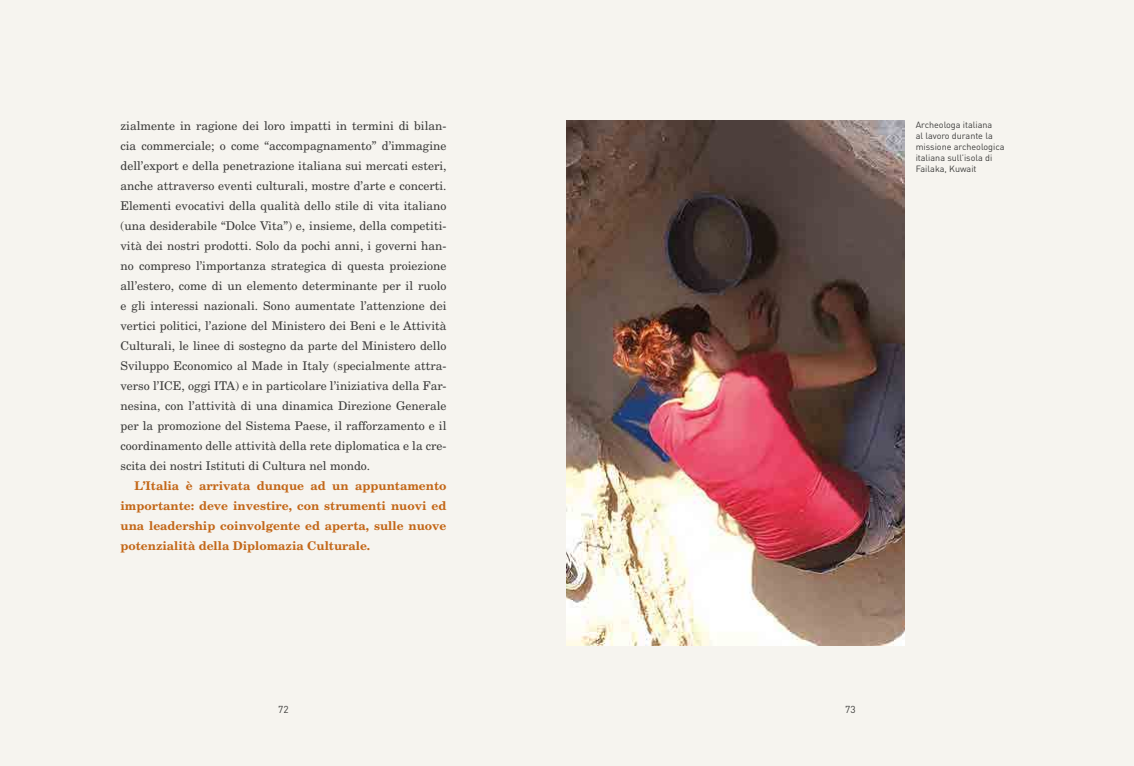
<style>
.page{position:relative;width:1134px;height:766px;background:#fff}
.page>*{position:absolute;margin:0;border:0;box-sizing:border-box;transform-origin:0 0}
.t1{font:12px/20px "New Century Schlbk";color:#3c3c3b;text-align:justify}
.t2{font:700 12px/20px "New Century Schlbk";color:#c36718;text-align:justify}
.t3{font:10px "DIN";color:#3c3c3b}
.t4{font:9px/11px "DIN";color:#3c3c3b}
</style>
<div class="page">
<div style="left:0;top:0;width:1134px;height:765px;background:#f6f4ef"></div>
<img style="left:567px;top:120px;width:337px;height:525px">
<p class="t1" style="left:120px;top:115px;width:328px">zialmente in ragione dei loro impatti in termini di bilan&shy;cia commerciale; o come “accompagnamento” d’immagine dell’export e della penetrazione italiana sui mercati esteri, anche attraverso eventi culturali, mostre d’arte e concerti.<br>Elementi evocativi della qualità dello stile di vita italiano (una desiderabile “Dolce Vita”) e, insieme, della competiti&shy;vità dei nostri prodotti. Solo da pochi anni, i governi han&shy;no compreso l’importanza strategica di questa proiezione all’estero, come di un elemento determinante per il ruolo e gli interessi nazionali. Sono aumentate l’attenzione dei vertici politici, l’azione del Ministero dei Beni e le Attività Culturali, le linee di sostegno da parte del Ministero dello Sviluppo Economico al Made in Italy (specialmente attra&shy;verso l’ICE, oggi ITA) e in particolare l’iniziativa della Far&shy;nesina, con l’attività di una dinamica Direzione Generale per la promozione del Sistema Paese, il rafforzamento e il coordinamento delle attività della rete diplomatica e la cre&shy;scita dei nostri Istituti di Cultura nel mondo.</p>
<p class="t2" style="left:120px;top:475px;width:327px;text-indent:14px">L’Italia è arrivata dunque ad un appuntamento importante: deve investire, con strumenti nuovi ed una leadership coinvolgente ed aperta, sulle nuove potenzialità della Diplomazia Culturale.</p>
<p class="t4" style="left:916px;top:119px;width:90px">Archeologa italiana<br>al lavoro durante la missione archeologica italiana sull’isola di<br>Failaka, Kuwait</p>
<p class="t3" style="left:278px;top:703px;width:12px">72</p>
<p class="t3" style="left:845px;top:703px;width:12px">73</p>
</div>
